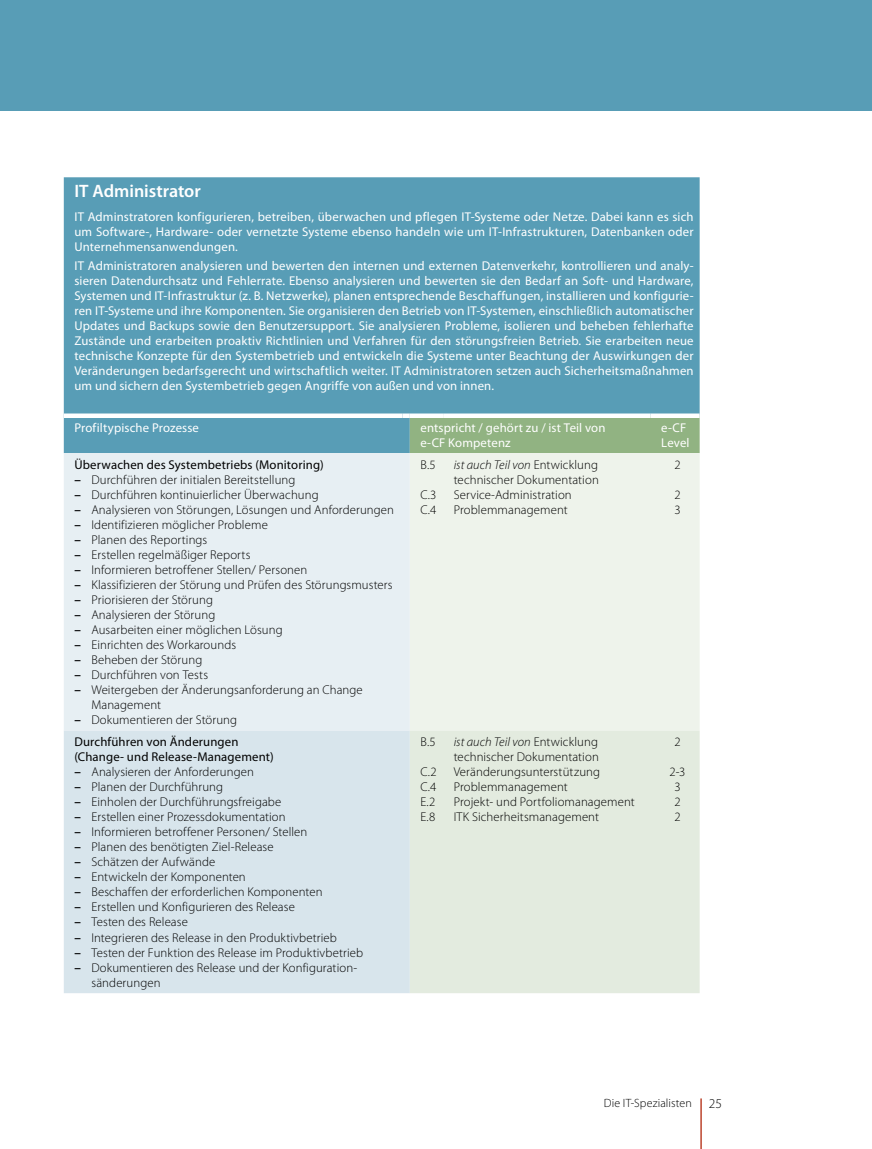
<style>
.page{position:relative;width:872px;height:1149px;background:#fff}
.page>*{position:absolute;margin:0;border:0;box-sizing:border-box;transform-origin:0 0}
.t1{font:600 18px "Myriad Pro";color:#fff}
.t2{font:300 13.5px "Myriad Pro";color:#000}
.t3{font:300 12.75px/15px "Myriad Pro";letter-spacing:.005em;color:#000}
.t4{font:12.75px/15px "Myriad Pro";letter-spacing:.015em;color:#fff;text-align:justify}
.t5{font:12.75px/15px "Myriad Pro";letter-spacing:.015em;color:#000}
.t6{font:300 12px "Myriad Pro";letter-spacing:.01em;color:#000}
.s1{font-family:"Page Sans";font-weight:400}
.s2{font-style:italic}
</style>
<div class="page">
<div style="left:0;top:0;width:872px;height:111px;background:#589db6"></div>
<hr style="left:700px;top:1098px;width:2px;height:50px;background:#bc442d">
<div style="left:64px;top:177px;width:635px;height:276px;background:#589db6"></div>
<div style="left:410px;top:418px;width:289px;height:35px;background:#91b382"></div>
<div style="left:64px;top:453px;width:346px;height:277px;background:#e7eff3"></div>
<div style="left:410px;top:453px;width:289px;height:277px;background:#eef3eb"></div>
<div style="left:64px;top:730px;width:346px;height:262px;background:#d8e5ec"></div>
<div style="left:410px;top:730px;width:289px;height:262px;background:#e3ebdf"></div>
<div style="left:64px;top:413px;width:338px;height:5px;background:#fff"></div>
<div style="left:402px;top:413px;width:8px;height:5px;background:#fff"></div>
<div style="left:410px;top:413px;width:33px;height:5px;background:#fff"></div>
<div style="left:443px;top:413px;width:207px;height:5px;background:#fff"></div>
<div style="left:650px;top:413px;width:49px;height:5px;background:#fff"></div>
<h1 class="t1" style="left:74px;top:180px;width:128px">IT Administrator</h1>
<p class="t4" style="left:74px;top:209px;width:620px">IT Adminstratoren konfigurieren, betreiben, überwachen und pflegen IT-Systeme oder Netze. Dabei kann es sich um Software-, Hardware- oder vernetzte Systeme ebenso handeln wie um IT-Infrastrukturen, Datenbanken oder Unternehmensanwendungen.</p>
<p class="t4" style="left:74px;top:258px;width:621px">IT Administratoren analysieren und bewerten den internen und externen Datenverkehr, kontrollieren und analy&shy;sieren Datendurchsatz und Fehlerrate. Ebenso analysieren und bewerten sie den Bedarf an Soft- und Hardware, Systemen und IT-Infrastruktur (z. B. Netzwerke), planen entsprechende Beschaffungen, installieren und konfigurie&shy;ren IT-Systeme und ihre Komponenten. Sie organisieren den Betrieb von IT-Systemen, einschließlich automatischer Updates und Backups sowie den Benutzersupport. Sie analysieren Probleme, isolieren und beheben fehlerhafte Zustände und erarbeiten proaktiv Richtlinien und Verfahren für den störungsfreien Betrieb. Sie erarbeiten neue technische Konzepte für den Systembetrieb und entwickeln die Systeme unter Beachtung der Auswirkungen der Veränderungen bedarfsgerecht und wirtschaftlich weiter. IT Administratoren setzen auch Sicherheitsmaßnahmen um und sichern den Systembetrieb gegen Angriffe von außen und von innen.</p>
<p class="t4" style="left:74px;top:419px;width:126px">Profiltypische Prozesse</p>
<p class="t4" style="left:420px;top:419px;width:187px">entspricht / gehört zu / ist Teil von e-CF Kompetenz</p>
<p class="t4" style="left:661px;top:419px;width:30px">e-CF<br>Level</p>
<p class="t5" style="left:74px;top:457px;width:251px">Überwachen des Systembetriebs (Monitoring)</p>
<p class="t3" style="left:74px;top:472px;width:222px"><span class="s1">–</span> Durchführen der initialen Bereitstellung</p>
<p class="t3" style="left:74px;top:487px;width:246px"><span class="s1">–</span> Durchführen kontinuierlicher Überwachung</p>
<p class="t3" style="left:74px;top:502px;width:321px"><span class="s1">–</span> Analysieren von Störungen, Lösungen und Anforderungen</p>
<p class="t3" style="left:74px;top:517px;width:195px"><span class="s1">–</span> Identifizieren möglicher Probleme</p>
<p class="t3" style="left:74px;top:532px;width:134px"><span class="s1">–</span> Planen des Reportings</p>
<p class="t3" style="left:74px;top:547px;width:178px"><span class="s1">–</span> Erstellen regelmäßiger Reports</p>
<p class="t3" style="left:74px;top:562px;width:234px"><span class="s1">–</span> Informieren betroffener Stellen/ Personen</p>
<p class="t3" style="left:74px;top:577px;width:320px"><span class="s1">–</span> Klassifizieren der Störung und Prüfen des Störungsmusters</p>
<p class="t3" style="left:74px;top:592px;width:140px"><span class="s1">–</span> Priorisieren der Störung</p>
<p class="t3" style="left:74px;top:607px;width:142px"><span class="s1">–</span> Analysieren der Störung</p>
<p class="t3" style="left:74px;top:622px;width:210px"><span class="s1">–</span> Ausarbeiten einer möglichen Lösung</p>
<p class="t3" style="left:74px;top:637px;width:163px"><span class="s1">–</span> Einrichten des Workarounds</p>
<p class="t3" style="left:74px;top:652px;width:129px"><span class="s1">–</span> Beheben der Störung</p>
<p class="t3" style="left:74px;top:667px;width:135px"><span class="s1">–</span> Durchführen von Tests</p>
<p class="t3" style="left:91px;top:682px;width:273px;text-indent:-17px"><span class="s1">–</span> Weitergeben der Änderungsanforderung an Change<br>Management</p>
<p class="t3" style="left:74px;top:712px;width:164px"><span class="s1">–</span> Dokumentieren der Störung</p>
<p class="t3" style="left:454px;top:457px;width:147px"><span class="s2">ist auch Teil von</span> Entwicklung technischer Dokumentation<br>Service-Administration<br>Problemmanagement</p>
<p class="t3" style="left:674px;top:457px;width:8px">2</p>
<p class="t3" style="left:420px;top:457px;width:17px">B.5</p>
<p class="t3" style="left:420px;top:487px;width:18px">C.3<br>C.4</p>
<p class="t3" style="left:674px;top:487px;width:8px">2<br>3</p>
<p class="t5" style="left:74px;top:734px;width:201px">Durchführen von Änderungen (Change- und Release-Management)</p>
<p class="t3" style="left:74px;top:764px;width:181px"><span class="s1">–</span> Analysieren der Anforderungen</p>
<p class="t3" style="left:74px;top:779px;width:150px"><span class="s1">–</span> Planen der Durchführung</p>
<p class="t3" style="left:74px;top:794px;width:208px"><span class="s1">–</span> Einholen der Durchführungsfreigabe</p>
<p class="t3" style="left:74px;top:809px;width:213px"><span class="s1">–</span> Erstellen einer Prozessdokumentation</p>
<p class="t3" style="left:74px;top:824px;width:234px"><span class="s1">–</span> Informieren betroffener Personen/ Stellen</p>
<p class="t3" style="left:74px;top:839px;width:201px"><span class="s1">–</span> Planen des benötigten Ziel-Release</p>
<p class="t3" style="left:74px;top:854px;width:142px"><span class="s1">–</span> Schätzen der Aufwände</p>
<p class="t3" style="left:74px;top:869px;width:173px"><span class="s1">–</span> Entwickeln der Komponenten</p>
<p class="t3" style="left:74px;top:884px;width:250px"><span class="s1">–</span> Beschaffen der erforderlichen Komponenten</p>
<p class="t3" style="left:74px;top:899px;width:222px"><span class="s1">–</span> Erstellen und Konfigurieren des Release</p>
<p class="t3" style="left:74px;top:914px;width:115px"><span class="s1">–</span> Testen des Release</p>
<p class="t3" style="left:74px;top:929px;width:264px"><span class="s1">–</span> Integrieren des Release in den Produktivbetrieb</p>
<p class="t3" style="left:74px;top:944px;width:290px"><span class="s1">–</span> Testen der Funktion des Release im Produktivbetrieb</p>
<p class="t3" style="left:91px;top:959px;width:267px;text-indent:-17px"><span class="s1">–</span> Dokumentieren des Release und der Konfiguration&shy;sänderungen</p>
<p class="t3" style="left:420px;top:734px;width:17px">B.5</p>
<p class="t3" style="left:420px;top:764px;width:18px;text-align:justify">C.2<br>C.4<br>E.2<br>E.8</p>
<p class="t3" style="left:454px;top:734px;width:183px"><span class="s2">ist auch Teil von</span> Entwicklung technischer Dokumentation<br>Veränderungsunterstützung<br>Problemmanagement<br>Projekt- und Portfoliomanagement<br>ITK Sicherheitsmanagement</p>
<p class="t3" style="left:674px;top:734px;width:8px">2</p>
<p class="t3" style="left:669px;top:764px;width:17px;text-align:center">2-3<br>3<br>2<br>2</p>
<p class="t6" style="left:604px;top:1096px;width:90px">Die IT-Spezialisten</p>
<p class="t2" style="left:709px;top:1095px;width:15px">25</p>
</div>
